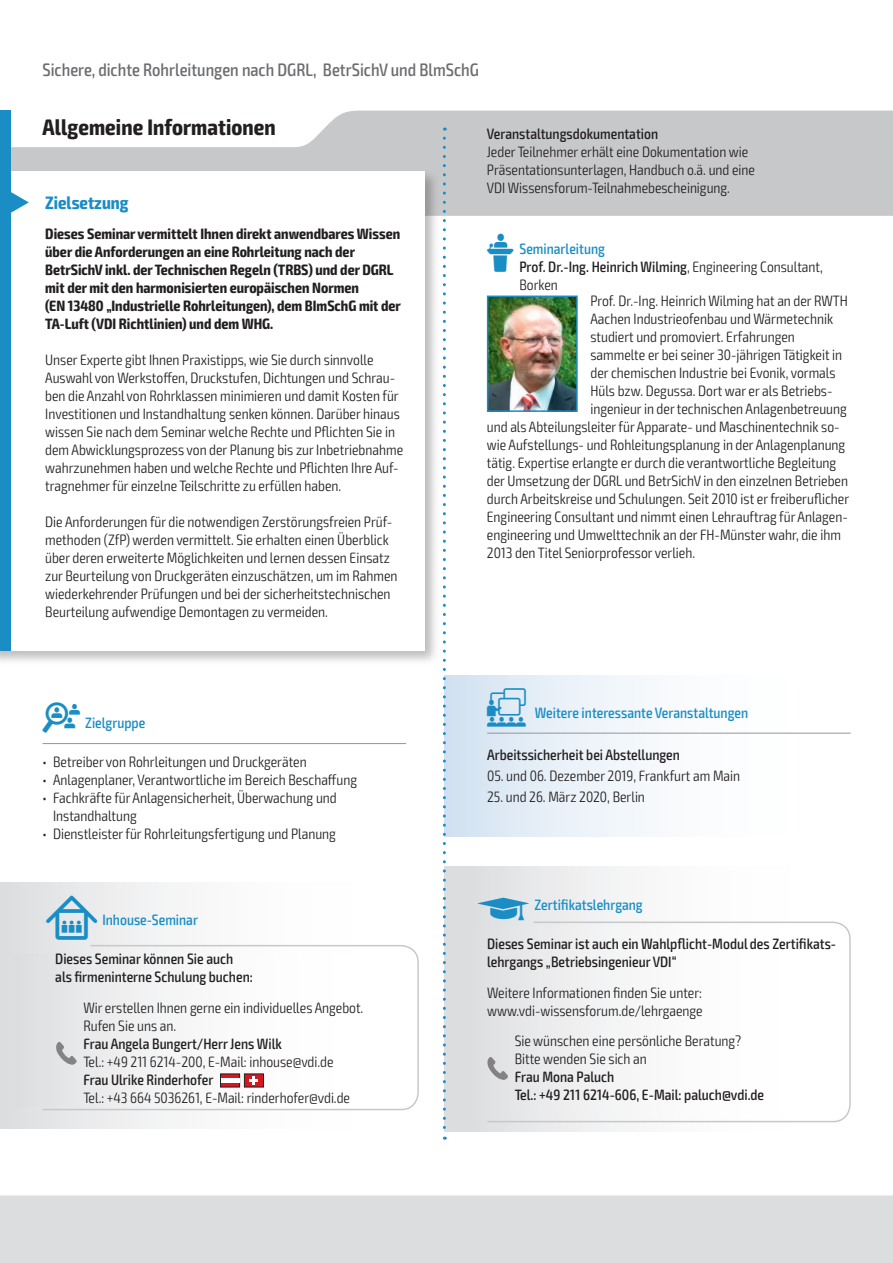
<style>
.page{position:relative;width:893px;height:1263px;background:#fff}
.page>*{position:absolute;margin:0;border:0;box-sizing:border-box;transform-origin:0 0}
.t1{font:700 condensed 22.5px "Exo 2";letter-spacing:.005em;color:#231f20}
.t2{font:500 condensed 18px "Exo 2";color:#6c6d70}
.t3{font:700 condensed 18px "Exo 2";color:#1a8dc4}
.t4{font:300 condensed 15px/18px "Exo 2";color:#231f20}
.t5{font:500 condensed 15px/18px "Exo 2";color:#231f20}
.t6{font:700 condensed 15px/18px "Exo 2";color:#231f20}
.t7{font:500 condensed 15px "Exo 2";color:#1a8dc4}
.s1{font-family:"VDI Iconset S4 A Regular";font-weight:400;font-stretch:normal}
.s2{font-family:"VDI Iconset S4 A Regular";font-weight:400;font-stretch:normal;font-size:15.45px}
.s3{font-family:"VDI Iconset S4 A Regular";font-weight:400;font-stretch:normal;color:#1a8dc4}
.s4{font-weight:500;color:#1a8dc4}
.s5{font-weight:500}
.s6{font-family:"VDI Iconset S4 A Regular";font-weight:400;font-stretch:normal;font-size:19.5px}
</style>
<div class="page">
<div style="left:0;top:1195px;width:893px;height:68px;background:#dcdddf"></div>
<svg style="left:11px;top:111px;width:881px;height:105px;fill:#c7c8ca"></svg>
<hr style="left:892px;top:111px;width:1px;height:105px;background:#1a8dc4">
<div style="left:0;top:111px;width:11px;height:63px;background:#1a8dc4"></div>
<div style="left:445px;top:676px;width:406px;height:160px;background:linear-gradient(to right,#d9e6f3,#fff)"></div>
<hr style="left:487px;top:733px;width:364px;height:1px;background:#939598">
<hr style="left:43px;top:743px;width:363px;height:1px;background:#939598">
<div style="left:0;top:168px;width:440px;height:498px;background:#231f20;opacity:.3"></div>
<div style="left:0;top:171px;width:424px;height:480px;background:#fff"></div>
<div style="left:0;top:171px;width:11px;height:480px;background:#1a8dc4"></div>
<svg style="left:11px;top:192px;width:18px;height:21px"></svg>
<div style="left:445px;top:867px;width:406px;height:265px;background:linear-gradient(to right,#e0e1e3,#fff)"></div>
<svg style="left:486px;top:921px;width:365px;height:202px"></svg>
<div style="left:445px;top:926px;width:394px;height:192px;background:linear-gradient(to right,#e0e1e3,#fff)"></div>
<svg style="left:487px;top:1057px;width:21px;height:23px"></svg>
<img style="left:490px;top:299px;width:85px;height:110px">
<div style="left:487px;top:296px;width:91px;height:116px;border:2px solid #1a8dc4"></div>
<div style="left:0;top:882px;width:419px;height:247px;background:linear-gradient(to right,#e2e3e5,#fff)"></div>
<svg style="left:42px;top:944px;width:377px;height:167px"></svg>
<div style="left:13px;top:954px;width:382px;height:152px;background:linear-gradient(to right,#e3e3e5,#fff)"></div>
<svg style="left:220px;top:1073px;width:44px;height:14px"></svg>
<hr style="left:221px;top:1078px;width:18px;height:4px;background:#fff">
<svg style="left:56px;top:1042px;width:21px;height:23px"></svg>
<svg style="left:443px;top:138px;width:3px;height:1002px"></svg>
<p class="t2" style="left:43px;top:59px;width:438px">Sichere, dichte Rohrleitungen nach DGRL, BetrSichV und BlmSchG</p>
<h1 class="t1" style="left:43px;top:113px;width:235px">Allgemeine Informationen</h1>
<p class="t5" style="left:487px;top:125px;width:173px">Veranstaltungsdokumentation</p>
<p class="t4" style="left:487px;top:143px;width:270px">Jeder Teilnehmer erhält eine Dokumentation wie<br>Präsentationsunterlagen, Handbuch o.ä. und eine<br>VDI Wissensforum-Teilnahmebescheinigung.</p>
<p class="t3" style="left:45px;top:192px;width:85px">Zielsetzung</p>
<p class="t6" style="left:45px;top:225px;width:357px">Dieses Seminar vermittelt Ihnen direkt anwendbares Wissen über die Anforderungen an eine Rohrleitung nach der BetrSichV inkl. der Technischen Regeln (TRBS) und der DGRL mit der mit den harmonisierten europäischen Normen<br>(EN 13480 „Industrielle Rohrleitungen), dem BImSchG mit der TA-Luft (VDI Richtlinien) und dem WHG.</p>
<p class="t4" style="left:45px;top:351px;width:359px">Unser Experte gibt Ihnen Praxistipps, wie Sie durch sinnvolle Auswahl von Werkstoffen, Druckstufen, Dichtungen und Schrau&shy;ben die Anzahl von Rohrklassen minimieren und damit Kosten für Investitionen und Instandhaltung senken können. Darüber hinaus wissen Sie nach dem Seminar welche Rechte und Pflichten Sie in dem Abwicklungsprozess von der Planung bis zur Inbetriebnahme wahrzunehmen haben und welche Rechte und Pflichten Ihre Auf&shy;tragnehmer für einzelne Teilschritte zu erfüllen haben.</p>
<p class="t4" style="left:45px;top:513px;width:354px">Die Anforderungen für die notwendigen Zerstörungsfreien Prüf&shy;methoden (ZfP) werden vermittelt. Sie erhalten einen Überblick über deren erweiterte Möglichkeiten und lernen dessen Einsatz zur Beurteilung von Druckgeräten einzuschätzen, um im Rahmen wiederkehrender Prüfungen und bei der sicherheitstechnischen Beurteilung aufwendige Demontagen zu vermeiden.</p>
<p class="t7" style="left:43px;top:714px;width:104px"><span class="s1">Z</span> Zielgruppe</p>
<p class="t4" style="left:43px;top:753px;width:266px">• Betreiber von Rohrleitungen und Druckgeräten</p>
<p class="t4" style="left:43px;top:771px;width:316px">• Anlagenplaner, Verantwortliche im Bereich Beschaffung</p>
<p class="t4" style="left:53px;top:789px;width:285px;text-indent:-11px">• Fachkräfte für Anlagensicherheit, Überwachung und<br>Instandhaltung</p>
<p class="t4" style="left:43px;top:825px;width:295px">• Dienstleister für Rohrleitungsfertigung und Planung</p>
<p class="t7" style="left:46px;top:911px;width:153px"><span class="s2">I</span> Inhouse-Seminar</p>
<p class="t5" style="left:55px;top:950px;width:199px">Dieses Seminar können Sie auch als firmeninterne Schulung buchen:</p>
<p class="t4" style="left:83px;top:999px;width:282px">Wir erstellen Ihnen gerne ein individuelles Angebot.<br>Rufen Sie uns an.</p>
<p class="t5" style="left:83px;top:1035px;width:200px">Frau Angela Bungert/Herr Jens Wilk</p>
<p class="t4" style="left:83px;top:1053px;width:252px">Tel.: +49 211 6214-200, E-Mail: inhouse@vdi.de</p>
<p class="t5" style="left:83px;top:1071px;width:132px">Frau Ulrike Rinderhofer</p>
<p class="t4" style="left:83px;top:1089px;width:268px">Tel.: +43 664 5036261, E-Mail: rinderhofer@vdi.de</p>
<p class="t4" style="left:519px;top:240px;width:305px;text-indent:-33px"><span class="s3">L</span> <span class="s4">Seminarleitung<br></span><span class="s5">Prof. Dr.-Ing. Heinrich Wilming</span>, Engineering Consultant,<br>Borken</p>
<p class="t4" style="left:590px;top:292px;width:259px">Prof. Dr.-Ing. Heinrich Wilming hat an der RWTH</p>
<p class="t4" style="left:590px;top:310px;width:244px">Aachen Industrieofenbau und Wärmetechnik</p>
<p class="t4" style="left:590px;top:328px;width:206px">studiert und promoviert. Erfahrungen</p>
<p class="t4" style="left:590px;top:346px;width:253px">sammelte er bei seiner 30-jährigen Tätigkeit in</p>
<p class="t4" style="left:590px;top:364px;width:247px">der chemischen Industrie bei Evonik, vormals</p>
<p class="t4" style="left:590px;top:382px;width:242px">Hüls bzw. Degussa. Dort war er als Betriebs-</p>
<p class="t4" style="left:590px;top:400px;width:258px">ingenieur in der technischen Anlagenbetreuung</p>
<p class="t4" style="left:487px;top:418px;width:354px">und als Abteilungsleiter für Apparate- und Maschinentechnik so-</p>
<p class="t4" style="left:487px;top:436px;width:360px">wie Aufstellungs- und Rohleitungsplanung in der Anlagenplanung</p>
<p class="t4" style="left:487px;top:454px;width:351px">tätig. Expertise erlangte er durch die verantwortliche Begleitung</p>
<p class="t4" style="left:487px;top:472px;width:363px">der Umsetzung der DGRL und BetrSichV in den einzelnen Betrieben</p>
<p class="t4" style="left:487px;top:490px;width:364px">durch Arbeitskreise und Schulungen. Seit 2010 ist er freiberuflicher</p>
<p class="t4" style="left:487px;top:508px;width:361px">Engineering Consultant und nimmt einen Lehrauftrag für Anlagen-</p>
<p class="t4" style="left:487px;top:526px;width:356px">engineering und Umwelttechnik an der FH-Münster wahr, die ihm</p>
<p class="t4" style="left:487px;top:544px;width:210px">2013 den Titel Seniorprofessor verlieh.</p>
<p class="t7" style="left:487px;top:704px;width:263px"><span class="s6">W</span> Weitere interessante Veranstaltungen</p>
<p class="t5" style="left:487px;top:746px;width:194px">Arbeitssicherheit bei Abstellungen</p>
<p class="t4" style="left:487px;top:767px;width:255px">05. und 06. Dezember 2019, Frankfurt am Main</p>
<p class="t4" style="left:487px;top:788px;width:159px">25. und 26. März 2020, Berlin</p>
<p class="t7" style="left:478px;top:895px;width:166px"><span class="s1">z</span> Zertifikatslehrgang</p>
<p class="t5" style="left:487px;top:935px;width:350px">Dieses Seminar ist auch ein Wahlpflicht-Modul des Zertifikats&shy;lehrgangs „Betriebsingenieur VDI“</p>
<p class="t4" style="left:487px;top:984px;width:217px">Weitere Informationen finden Sie unter: www.vdi-wissensforum.de/lehrgaenge</p>
<p class="t4" style="left:515px;top:1032px;width:228px">Sie wünschen eine persönliche Beratung?<br>Bitte wenden Sie sich an</p>
<p class="t5" style="left:515px;top:1068px;width:251px">Frau Mona Paluch<br>Tel.: +49 211 6214-606, E-Mail: paluch@vdi.de</p>
</div>
